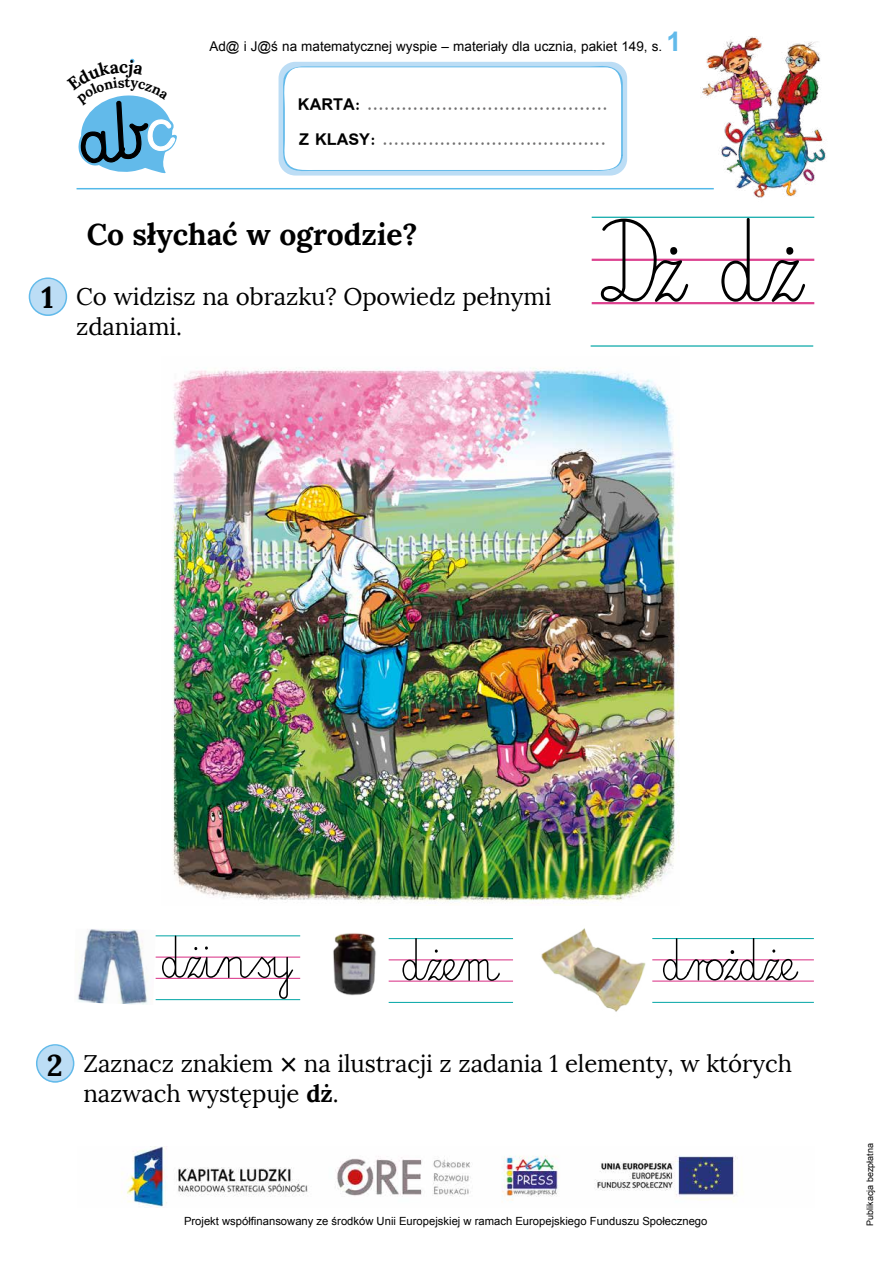
<style>
.page{position:relative;width:893px;height:1263px;background:#fff}
.page>*{position:absolute;margin:0;border:0;box-sizing:border-box;transform-origin:0 0}
.t1{font:700 30px "Lora";letter-spacing:-.005em;color:#000}
.t2{font:24px/30px "Lora";letter-spacing:-.005em;color:#000}
.t3{font:700 18px/35.2px "Simplified Arabic";color:#706f6f}
.t4{font:700 17.55px "Lora";color:#000}
.t5{font:700 13.95px "Lora";color:#000}
.t6{font:13.5px "Arial";color:#000}
.t7{font:11.25px "Arial";color:#000}
.t8{font:9px "Arial";color:#000}
.s1{font-weight:700;font-size:27px;color:#62baea}
.s2{color:#000}
.s3{font-family:"Minion Pro";font-weight:700;font-size:30px}
.s4{font-weight:700}
</style>
<div class="page">
<hr style="left:77px;top:188px;width:637px;height:1px;background:#53b9e9">
<div style="left:279px;top:62px;width:348px;height:114px;background:#bcddf5;border-radius:17px"></div>
<svg style="left:280px;top:65px;width:343px;height:107px;background:#f8fbfe"></svg>
<img style="left:701px;top:37px;width:125px;height:161px">
<img style="left:121px;top:1146px;width:616px;height:61px">
<hr style="left:389px;top:938px;width:124px;height:1px;background:#00a5a5">
<hr style="left:389px;top:1002px;width:124px;height:1px;background:#00a5a5">
<hr style="left:389px;top:959px;width:124px;height:1px;background:#dd4290">
<hr style="left:389px;top:980px;width:124px;height:2px;background:#dd4290">
<hr style="left:652px;top:938px;width:162px;height:1px;background:#00a5a5">
<hr style="left:652px;top:1002px;width:162px;height:1px;background:#00a5a5">
<hr style="left:652px;top:959px;width:162px;height:1px;background:#dd4290">
<hr style="left:652px;top:980px;width:162px;height:2px;background:#dd4290">
<svg style="left:29px;top:277px;width:38px;height:39px"></svg>
<svg style="left:36px;top:1044px;width:38px;height:38px"></svg>
<hr style="left:592px;top:217px;width:222px;height:1px;background:#00a5a5">
<hr style="left:592px;top:259px;width:222px;height:2px;background:#dd4290">
<hr style="left:592px;top:302px;width:222px;height:2px;background:#dd4290">
<hr style="left:591px;top:345px;width:222px;height:2px;background:#00a5a5">
<svg style="left:601px;top:219px;width:87px;height:83px"></svg>
<div style="left:670px;top:247px;width:7px;height:8px;background:#000;border-radius:50%"></div>
<svg style="left:721px;top:218px;width:84px;height:84px"></svg>
<div style="left:786px;top:247px;width:7px;height:8px;background:#000;border-radius:50%"></div>
<svg style="left:402px;top:938px;width:98px;height:43px"></svg>
<svg style="left:663px;top:938px;width:135px;height:42px"></svg>
<img style="left:333px;top:933px;width:43px;height:63px">
<img style="left:541px;top:928px;width:120px;height:84px">
<img style="left:77px;top:929px;width:79px;height:76px">
<hr style="left:156px;top:935px;width:144px;height:1px;background:#00a5a5">
<hr style="left:156px;top:999px;width:144px;height:1px;background:#00a5a5">
<hr style="left:156px;top:956px;width:144px;height:2px;background:#dd4290">
<hr style="left:156px;top:978px;width:144px;height:1px;background:#dd4290">
<svg style="left:162px;top:935px;width:131px;height:64px"></svg>
<img style="left:172px;top:368px;width:507px;height:538px">
<svg style="left:78px;top:59px;width:99px;height:115px"></svg>
<p class="t4" style="left:119px;top:55px;width:11px">c</p>
<p class="t6" style="left:209px;top:37px;width:473px">Ad@ i J@ś na matematycznej wyspie – materiały dla ucznia, pakiet 149, s. <span class="s1">1</span></p>
<p class="t3" style="left:298px;top:87px;width:311px"><span class="s2">KARTA:</span> ..........................................<br><span class="s2">Z KLASY:</span> .......................................</p>
<p class="t1" style="left:41px;top:277px;width:14px">1</p>
<p class="t1" style="left:87px;top:214px;width:332px">Co słychać w ogrodzie?</p>
<p class="t2" style="left:76px;top:282px;width:477px">Co widzisz na obrazku? Opowiedz pełnymi zdaniami.</p>
<p class="t5" style="left:116px;top:227px;width:9px">a</p>
<p class="t1" style="left:47px;top:1045px;width:17px">2</p>
<p class="t2" style="left:84px;top:1049px;width:710px">Zaznacz znakiem <span class="s3">×</span> na ilustracji z zadania 1 elementy, w których nazwach występuje <span class="s4">dż</span>.</p>
<p class="t7" style="left:184px;top:1213px;width:525px">Projekt współfinansowany ze środków Unii Europejskiej w ramach Europejskiego Funduszu Społecznego</p>
<p class="t8" style="left:864px;top:1226px;width:84px;rotate:-90deg">Publikacja bezpłatna</p>
</div>
